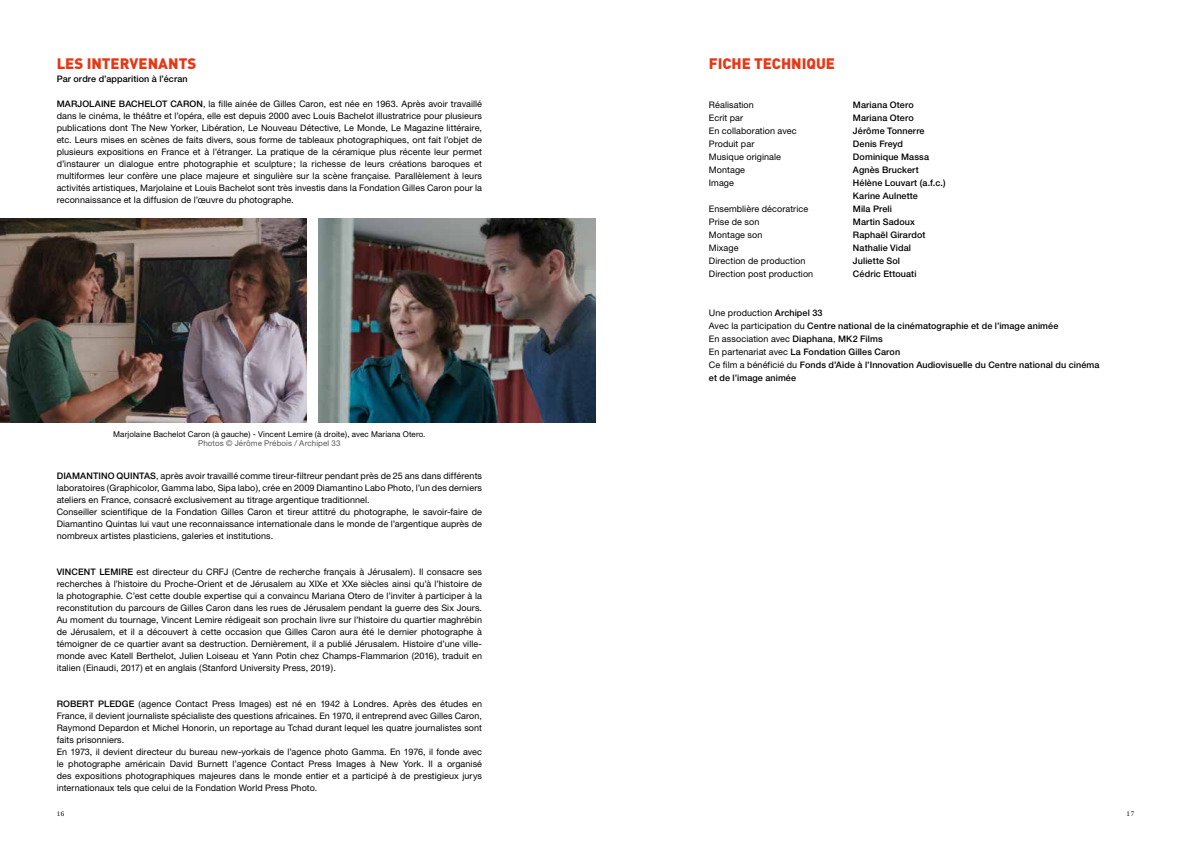
<style>
.page{position:relative;width:1191px;height:842px;background:#fff}
.page>*{position:absolute;margin:0;border:0;box-sizing:border-box;transform-origin:0 0}
.t1{font:900 15px "DIN";letter-spacing:-.005em;color:#e53817}
.t2{font:9px/12px "Helvetica Neue";letter-spacing:.01em;color:#000;text-align:justify}
.t3{font:500 9px/13px "Helvetica Neue";letter-spacing:.01em;color:#000}
.t4{font:8px "Helvetica Neue";letter-spacing:.015em;color:#000}
.t5{font:8px "Helvetica Neue";letter-spacing:.015em;color:#57585a}
.t6{font:7px "Liberation Serif";color:#000}
.s1{font-style:inherit}
.s2{font-weight:500}
.s3{font-weight:400}
</style>
<div class="page">
<img style="left:0;top:218px;width:307px;height:205px">
<img style="left:319px;top:218px;width:276px;height:205px">
<h1 class="t1" style="left:57px;top:54px;width:141px">LES INTERVENANTS</h1>
<p class="t3" style="left:57px;top:72px;width:132px">Par ordre d’apparition à l’écran</p>
<p class="t3" style="left:57px;top:97px;width:33px">Marjolaine</p>
<p class="t3" style="left:119px;top:97px;width:14px">Bachelot</p>
<p class="t3" style="left:170px;top:97px;width:14px">Caron</p>
<p class="t2" style="left:57px;top:98px;width:427px;text-indent:146px">, la fille ainée de Gilles Caron, est née en 1963. Après avoir travaillé dans le cinéma, le théâtre et l’opéra, elle est depuis 2000 avec Louis Bachelot illustratrice pour plusieurs publications dont The New Yorker, Libération, Le Nouveau Détective, Le Monde, Le Magazine littéraire, etc. Leurs mises en scènes de faits divers, sous forme de tableaux photographiques, ont fait l’objet de plusieurs expositions en France et à l’étranger. La pratique de la céramique plus récente leur permet d’instaurer un dialogue entre photographie et sculpture; la richesse de leurs créations baroques et multiformes leur confère une place majeure et singulière sur la scène française. Parallèlement à leurs activités artistiques, Marjolaine et Louis Bachelot sont très investis dans la Fondation Gilles Caron pour la reconnaissance et la diffusion de l’œuvre du photographe.</p>
<p class="t4" style="left:113px;top:430px;width:314px">Marjolaine Bachelot Caron (à gauche) - Vincent Lemire (à droite), avec Mariana Otero.</p>
<p class="t5" style="left:198px;top:439px;width:144px">Photos © Jérôme Prébois / Archipel 33</p>
<p class="t2" style="left:57px;top:470px;width:427px;text-align:left;text-indent:99px">, après avoir travaillé comme tireur-filtreur pendant près de 25 ans dans différents laboratoires (Graphicolor, Gamma labo, Sipa labo), crée en 2009 Diamantino Labo Photo, l’un des derniers ateliers en France, consacré exclusivement au titrage argentique traditionnel.<br>Conseiller scientifique de la Fondation Gilles Caron et tireur attitré du photographe, le savoir-faire de Diamantino Quintas lui vaut une reconnaissance internationale dans le monde de l’argentique auprès de nombreux artistes plasticiens, galeries et institutions.</p>
<p class="t3" style="left:57px;top:565px;width:13px">Vincent</p>
<p class="t3" style="left:99px;top:565px;width:12px">Lemire</p>
<p class="t3" style="left:57px;top:469px;width:14px">Diamantino</p>
<p class="t3" style="left:117px;top:469px;width:14px">Quintas</p>
<p class="t2" style="left:57px;top:566px;width:427px;text-indent:80px">est directeur du CRFJ (Centre de recherche français à Jérusalem). Il consacre ses recherches à l’histoire du Proche-Orient et de Jérusalem au <span class="s1">XIX</span>e et XXe siècles ainsi qu’à l’histoire de la photographie. C’est cette double expertise qui a convaincu Mariana Otero de l’inviter à participer à la reconstitution du parcours de Gilles Caron dans les rues de Jérusalem pendant la guerre des Six Jours.<br>Au moment du tournage, Vincent Lemire rédigeait son prochain livre sur l’histoire du quartier maghrébin de Jérusalem, et il a découvert à cette occasion que Gilles Caron aura été le dernier photographe à témoigner de ce quartier avant sa destruction. Dernièrement, il a publié Jérusalem. Histoire d’une ville&shy;monde avec Katell Berthelot, Julien Loiseau et Yann Potin chez Champs-Flammarion (2016), traduit en italien (Einaudi, 2017) et en anglais (Stanford University Press, 2019).</p>
<p class="t3" style="left:57px;top:697px;width:14px">Robert</p>
<p class="t3" style="left:98px;top:697px;width:13px">Pledge</p>
<p class="t2" style="left:57px;top:698px;width:427px;text-align:left;text-indent:82px">(agence Contact Press Images) est né en 1942 à Londres. Après des études en France, il devient journaliste spécialiste des questions africaines. En 1970, il entreprend avec Gilles Caron, Raymond Depardon et Michel Honorin, un reportage au Tchad durant lequel les quatre journalistes sont faits prisonniers.<br>En 1973, il devient directeur du bureau new-yorkais de l’agence photo Gamma. En 1976, il fonde avec le photographe américain David Burnett l’agence Contact Press Images à New York. Il a organisé des expositions photographiques majeures dans le monde entier et a participé à de prestigieux jurys internationaux tels que celui de la Fondation World Press Photo.</p>
<h1 class="t1" style="left:709px;top:54px;width:128px">FICHE TECHNIQUE</h1>
<p class="t2" style="left:709px;top:99px;width:46px">Réalisation</p>
<p class="t3" style="left:853px;top:98px;width:62px">Mariana Otero</p>
<p class="t2" style="left:709px;top:112px;width:36px">Ecrit par</p>
<p class="t3" style="left:853px;top:111px;width:62px">Mariana Otero</p>
<p class="t2" style="left:709px;top:125px;width:113px">En collaboration avec <span class="s2">J</span></p>
<p class="t3" style="left:858px;top:124px;width:68px">érôme Tonnerre</p>
<p class="t2" style="left:709px;top:138px;width:47px">Produit par</p>
<p class="t3" style="left:853px;top:137px;width:52px">Denis Freyd</p>
<p class="t2" style="left:709px;top:151px;width:74px">Musique originale</p>
<p class="t3" style="left:853px;top:150px;width:78px">Dominique Massa</p>
<p class="t2" style="left:709px;top:164px;width:38px">Montage</p>
<p class="t3" style="left:853px;top:163px;width:67px">Agnès Bruckert</p>
<p class="t2" style="left:709px;top:177px;width:27px">Image</p>
<p class="t3" style="left:853px;top:176px;width:94px">Hélène Louvart (a.f.c.)<br>Karine Aulnette</p>
<p class="t2" style="left:709px;top:203px;width:101px">Ensemblière décoratrice</p>
<p class="t3" style="left:853px;top:202px;width:40px">Mila Preli</p>
<p class="t2" style="left:709px;top:216px;width:52px">Prise de son</p>
<p class="t3" style="left:853px;top:215px;width:64px">Martin Sadoux</p>
<p class="t2" style="left:709px;top:229px;width:55px">Montage son</p>
<p class="t3" style="left:853px;top:228px;width:74px">Raphaël Girardot</p>
<p class="t2" style="left:709px;top:242px;width:31px">Mixage</p>
<p class="t3" style="left:853px;top:241px;width:60px">Nathalie Vidal</p>
<p class="t2" style="left:709px;top:255px;width:115px">Direction de production <span class="s2">J</span></p>
<p class="t3" style="left:858px;top:254px;width:44px">uliette Sol</p>
<p class="t2" style="left:709px;top:268px;width:106px">Direction post production</p>
<p class="t3" style="left:853px;top:267px;width:65px">Cédric Ettouati</p>
<p class="t3" style="left:709px;top:306px;width:392px"><span class="s3">Une production</span> Archipel 33<br><span class="s3">Avec la participation du</span> Centre national de la cinématographie et de l’image animée<br><span class="s3">En association avec</span> Diaphana<span class="s3">,</span> MK2 Films<br><span class="s3">En partenariat avec</span> La Fondation Gilles Caron<br><span class="s3">Ce film a bénéficié du</span> Fonds d’Aide à l’Innovation Audiovisuelle du Centre national du cinéma et de l’image animée</p>
<p class="t6" style="left:57px;top:809px;width:9px">16</p>
<p class="t6" style="left:1126px;top:809px;width:9px">17</p>
</div>
